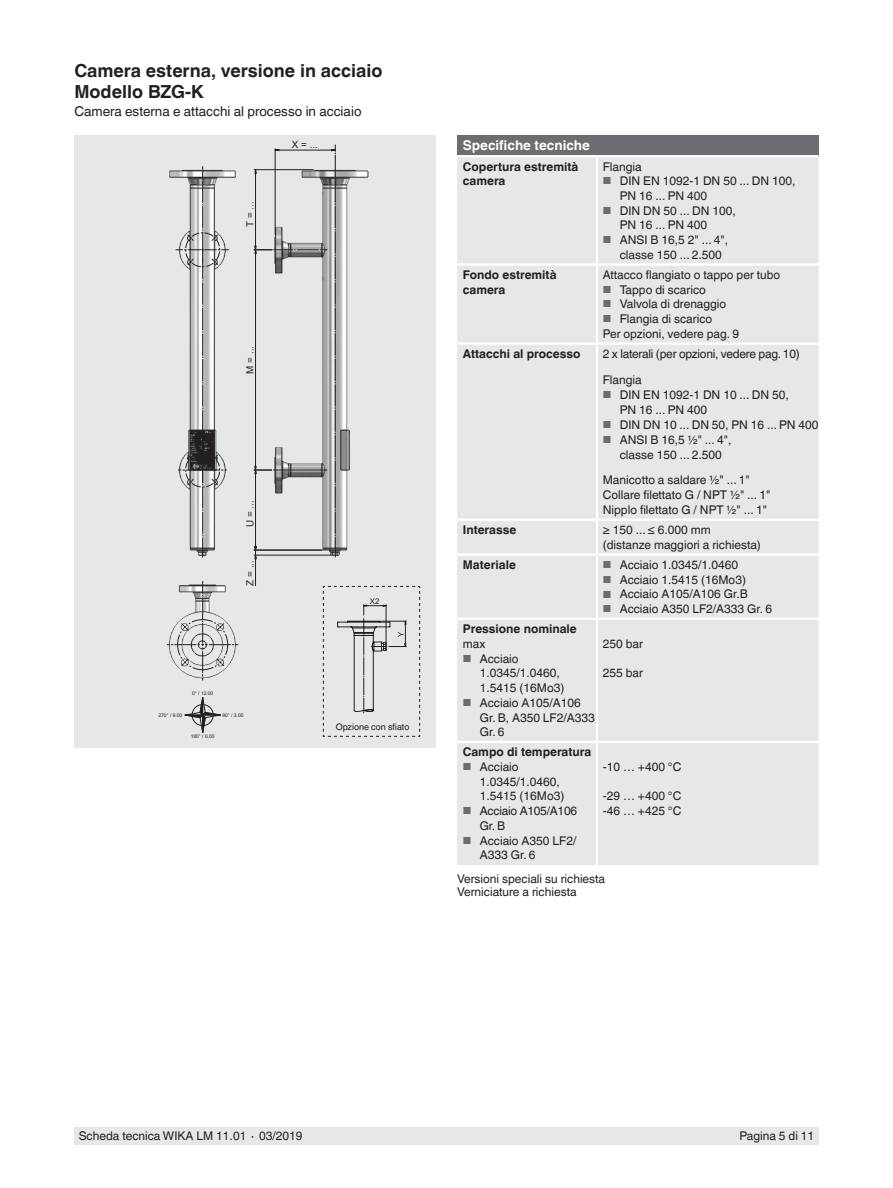
<style>
.page{position:relative;width:893px;height:1188px;background:#fff}
.page>*{position:absolute;margin:0;border:0;box-sizing:border-box;transform-origin:0 0}
.t1{font:700 18px/21px "Helvetica World";color:#231f20}
.t2{font:13.5px "Helvetica World";color:#231f20}
.t3{font:700 13.5px "Helvetica World";color:#fff}
.t4{font:12px/14.7px "Helvetica World";color:#231f20}
.t5{font:700 12px/14.7px "Helvetica World";color:#231f20}
.t6{font:12px/25.5px "Helvetica World";letter-spacing:-.02em;color:#231f20}
.t7{font:9.9px "Arial";color:#231f20}
.t8{font:9px "Helvetica World";color:#231f20}
.t9{font:7.8px "Arial";color:#231f20}
.t10{font:4.95px "Arial";color:#231f20}
.s1{font-size:10.2px;color:#6c6d70}
</style>
<div class="page">
<div style="left:74px;top:1128px;width:745px;height:17px;background:#e6e7e9"></div>
<div style="left:74px;top:135px;width:362px;height:612px;background:#e6e7e9"></div>
<svg style="left:167px;top:145px;width:253px;height:592px"></svg>
<div style="left:457px;top:135px;width:362px;height:21px;background:#6c6d70"></div>
<div style="left:457px;top:157px;width:362px;height:708px;background:#e6e7e9"></div>
<div style="left:457px;top:521px;width:362px;height:32px;background:#e6e7e9"></div>
<hr style="left:457px;top:263px;width:140px;height:3px;background:#fff">
<hr style="left:457px;top:343px;width:140px;height:2px;background:#fff">
<hr style="left:457px;top:519px;width:140px;height:2px;background:#fff">
<hr style="left:457px;top:553px;width:140px;height:3px;background:#fff">
<hr style="left:457px;top:618px;width:140px;height:2px;background:#fff">
<hr style="left:596px;top:620px;width:2px;height:121px;background:#fff">
<hr style="left:457px;top:741px;width:140px;height:2px;background:#fff">
<hr style="left:596px;top:743px;width:2px;height:122px;background:#fff">
<hr style="left:596px;top:266px;width:2px;height:77px;background:#fff">
<hr style="left:596px;top:345px;width:2px;height:174px;background:#fff">
<hr style="left:596px;top:521px;width:2px;height:32px;background:#fff">
<hr style="left:596px;top:556px;width:2px;height:62px;background:#fff">
<hr style="left:596px;top:157px;width:2px;height:106px;background:#fff">
<hr style="left:597px;top:263px;width:222px;height:3px;background:#fff">
<hr style="left:597px;top:343px;width:222px;height:2px;background:#fff">
<hr style="left:597px;top:519px;width:222px;height:2px;background:#fff">
<hr style="left:597px;top:553px;width:222px;height:3px;background:#fff">
<hr style="left:597px;top:618px;width:222px;height:2px;background:#fff">
<hr style="left:597px;top:741px;width:222px;height:2px;background:#fff">
<hr style="left:457px;top:155px;width:140px;height:2px;background:#fff">
<hr style="left:597px;top:155px;width:222px;height:2px;background:#fff">
<h1 class="t1" style="left:74px;top:60px;width:310px">Camera esterna, versione in acciaio<br>Modello BZG-K</h1>
<p class="t2" style="left:74px;top:103px;width:289px">Camera esterna e attacchi al processo in acciaio</p>
<p class="t7" style="left:243px;top:227px;width:27px;rotate:-90deg">T = ...</p>
<p class="t7" style="left:292px;top:138px;width:28px">X = ...</p>
<p class="t7" style="left:243px;top:374px;width:29px;rotate:-90deg">M = ...</p>
<p class="t7" style="left:243px;top:527px;width:28px;rotate:-90deg">U = ...</p>
<p class="t7" style="left:243px;top:586px;width:27px;rotate:-90deg">Z = ...</p>
<p class="t10" style="left:192px;top:690px;width:23px">0° / 12.00</p>
<p class="t10" style="left:158px;top:712px;width:25px">270° / 9.00</p>
<p class="t10" style="left:222px;top:712px;width:23px">90° / 3.00</p>
<p class="t10" style="left:191px;top:733px;width:25px">180° / 6.00</p>
<p class="t9" style="left:370px;top:596px;width:11px">X2</p>
<p class="t9" style="left:396px;top:637px;width:7px;rotate:-90deg">Y</p>
<p class="t8" style="left:336px;top:721px;width:75px">Opzione con sfiato</p>
<p class="t3" style="left:463px;top:138px;width:129px">Specifiche tecniche</p>
<p class="t5" style="left:463px;top:159px;width:117px">Copertura estremità camera</p>
<p class="t4" style="left:603px;top:159px;width:40px">Flangia</p>
<p class="t4" style="left:620px;top:174px;width:177px;text-indent:-17px"><span class="s1">■</span> DIN EN 1092-1 DN 50 ... DN 100,<br>PN 16 ... PN 400</p>
<p class="t4" style="left:620px;top:203px;width:117px;text-indent:-17px"><span class="s1">■</span> DIN DN 50 ... DN 100,<br>PN 16 ... PN 400</p>
<p class="t4" style="left:620px;top:233px;width:110px;text-indent:-17px"><span class="s1">■</span> ANSI B 16,5 2" ... 4", classe 150 ... 2.500</p>
<p class="t5" style="left:463px;top:267px;width:95px">Fondo estremità camera</p>
<p class="t4" style="left:603px;top:267px;width:179px">Attacco flangiato o tappo per tubo</p>
<p class="t4" style="left:603px;top:282px;width:105px"><span class="s1">■</span> Tappo di scarico</p>
<p class="t4" style="left:603px;top:297px;width:125px"><span class="s1">■</span> Valvola di drenaggio</p>
<p class="t4" style="left:603px;top:311px;width:138px"><span class="s1">■</span> Flangia di scarico<br>Per opzioni, vedere pag. 9</p>
<p class="t5" style="left:463px;top:347px;width:119px">Attacchi al processo</p>
<p class="t6" style="left:603px;top:341px;width:198px">2 x laterali (per opzioni, vedere pag. 10)<br>Flangia</p>
<p class="t4" style="left:620px;top:387px;width:171px;text-indent:-17px"><span class="s1">■</span> DIN EN 1092-1 DN 10 ... DN 50,<br>PN 16 ... PN 400</p>
<p class="t4" style="left:603px;top:417px;width:217px"><span class="s1">■</span> DIN DN 10 ... DN 50, PN 16 ... PN 400</p>
<p class="t4" style="left:620px;top:432px;width:113px;text-indent:-17px"><span class="s1">■</span> ANSI B 16,5 ½" ... 4", classe 150 ... 2.500</p>
<p class="t4" style="left:603px;top:472px;width:169px">Manicotto a saldare ½" ... 1"<br>Collare filettato G / NPT ½" ... 1"<br>Nipplo filettato G / NPT ½" ... 1"</p>
<p class="t5" style="left:463px;top:523px;width:55px">Interasse</p>
<p class="t4" style="left:603px;top:523px;width:160px">≥ 150 ... ≤ 6.000 mm (distanze maggiori a richiesta)</p>
<p class="t5" style="left:463px;top:557px;width:54px">Materiale</p>
<p class="t4" style="left:603px;top:557px;width:137px"><span class="s1">■</span> Acciaio 1.0345/1.0460</p>
<p class="t4" style="left:603px;top:572px;width:145px"><span class="s1">■</span> Acciaio 1.5415 (16Mo3)</p>
<p class="t4" style="left:603px;top:587px;width:146px"><span class="s1">■</span> Acciaio A105/A106 Gr.B</p>
<p class="t4" style="left:603px;top:602px;width:171px"><span class="s1">■</span> Acciaio A350 LF2/A333 Gr. 6</p>
<p class="t5" style="left:463px;top:622px;width:115px">Pressione nominale</p>
<p class="t4" style="left:463px;top:637px;width:24px">max</p>
<p class="t4" style="left:480px;top:651px;width:86px;text-indent:-17px"><span class="s1">■</span> Acciaio<br>1.0345/1.0460,<br>1.5415 (16Mo3)</p>
<p class="t4" style="left:480px;top:695px;width:116px;text-indent:-17px"><span class="s1">■</span> Acciaio A105/A106<br>Gr. B, A350 LF2/A333<br>Gr. 6</p>
<p class="t4" style="left:603px;top:636px;width:42px">250 bar</p>
<p class="t4" style="left:603px;top:666px;width:42px">255 bar</p>
<p class="t5" style="left:463px;top:745px;width:130px">Campo di temperatura</p>
<p class="t4" style="left:480px;top:760px;width:86px;text-indent:-17px"><span class="s1">■</span> Acciaio<br>1.0345/1.0460,<br>1.5415 (16Mo3)</p>
<p class="t6" style="left:480px;top:804px;width:99px;line-height:14.7px;text-indent:-17px"><span class="s1">■</span> Acciaio A105/A106<br>Gr. B</p>
<p class="t4" style="left:480px;top:833px;width:98px;text-indent:-17px"><span class="s1">■</span> Acciaio A350 LF2/<br>A333 Gr. 6</p>
<p class="t4" style="left:603px;top:760px;width:80px">-10 … +400 °C</p>
<p class="t4" style="left:603px;top:789px;width:80px">-29 … +400 °C -46 … +425 °C</p>
<p class="t4" style="left:457px;top:872px;width:150px;line-height:13.5px">Versioni speciali su richiesta<br>Verniciature a richiesta</p>
<p class="t4" style="left:79px;top:1129px;width:225px">Scheda tecnica WIKA LM 11.01 ∙ 03/2019</p>
<p class="t4" style="left:740px;top:1129px;width:76px">Pagina 5 di 11</p>
</div>
